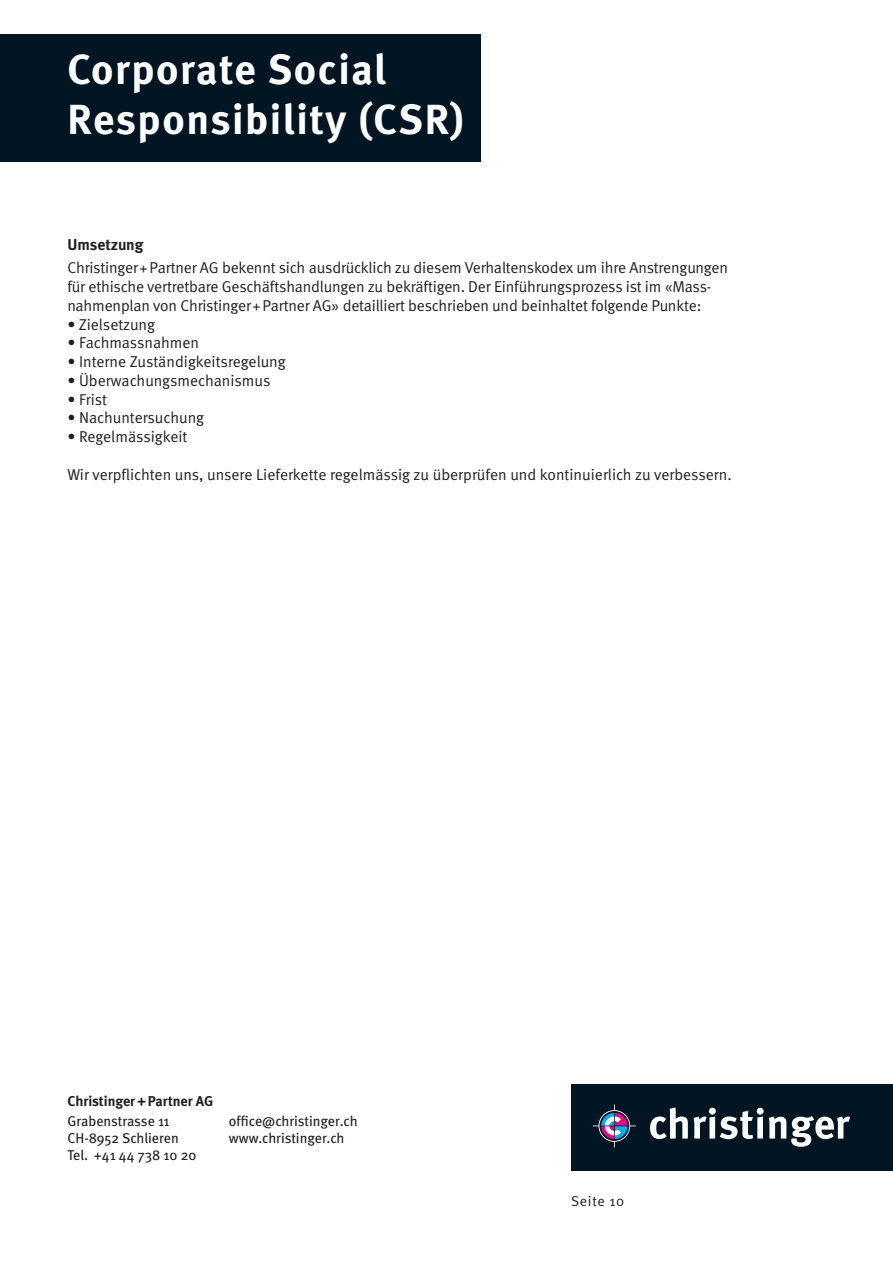
<style>
.page{position:relative;width:893px;height:1263px;background:#fff}
.page>*{position:absolute;margin:0;border:0;box-sizing:border-box;transform-origin:0 0}
.t1{font:700 42px/50.4px "Meta";letter-spacing:.035em;color:#fff}
.t2{font:15.75px/18.8px "Meta Normal";letter-spacing:-.01em;color:#231f20}
.t3{font:700 15.75px "Meta";color:#231f20}
.t4{font:14.25px "Meta";color:#231f20}
.t5{font:700 14.25px "Meta";color:#231f20}
.t6{font:14.25px "Meta Normal";letter-spacing:.05em;color:#231f20}
</style>
<div class="page">
<div style="left:571px;top:1084px;width:322px;height:87px;background:#011622"></div>
<svg style="left:650px;top:1107px;width:200px;height:40px"></svg>
<svg style="left:593px;top:1104px;width:43px;height:43px"></svg>
<div style="left:0;top:34px;width:480px;height:128px;background:#011622"></div>
<h1 class="t1" style="left:67px;top:44px;width:398px">Corporate Social<br>Responsibility (CSR)</h1>
<p class="t3" style="left:67px;top:235px;width:78px">Umsetzung</p>
<p class="t2" style="left:67px;top:258px;width:662px">Christinger+Partner AG bekennt sich ausdrücklich zu diesem Verhaltenskodex um ihre Anstrengungen für ethische vertretbare Geschäftshandlungen zu bekräftigen. Der Einführungsprozess ist im «Mass&shy;nahmenplan von Christinger+Partner AG» detailliert beschrieben und beinhaltet folgende Punkte:</p>
<p class="t2" style="left:67px;top:315px;width:89px">• Zielsetzung</p>
<p class="t2" style="left:67px;top:333px;width:133px">• Fachmassnahmen</p>
<p class="t2" style="left:67px;top:352px;width:220px">• Interne Zuständigkeitsregelung</p>
<p class="t2" style="left:67px;top:371px;width:205px">• Überwachungsmechanismus</p>
<p class="t2" style="left:67px;top:390px;width:41px">• Frist</p>
<p class="t2" style="left:67px;top:408px;width:138px">• Nachuntersuchung</p>
<p class="t2" style="left:67px;top:427px;width:122px">• Regelmässigkeit</p>
<p class="t2" style="left:67px;top:464px;width:666px">Wir verpflichten uns, unsere Lieferkette regelmässig zu überprüfen und kontinuierlich zu verbessern.</p>
<p class="t5" style="left:67px;top:1093px;width:147px">Christinger+Partner AG</p>
<p class="t4" style="left:67px;top:1112px;width:104px">Grabenstrasse 11</p>
<p class="t4" style="left:229px;top:1112px;width:130px">office@christinger.ch</p>
<p class="t4" style="left:67px;top:1129px;width:113px">CH-8952 Schlieren</p>
<p class="t4" style="left:229px;top:1129px;width:117px">www.christinger.ch</p>
<p class="t4" style="left:67px;top:1146px;width:131px">Tel. +41 44 738 10 20</p>
<p class="t6" style="left:571px;top:1193px;width:55px">Seite 10</p>
</div>
